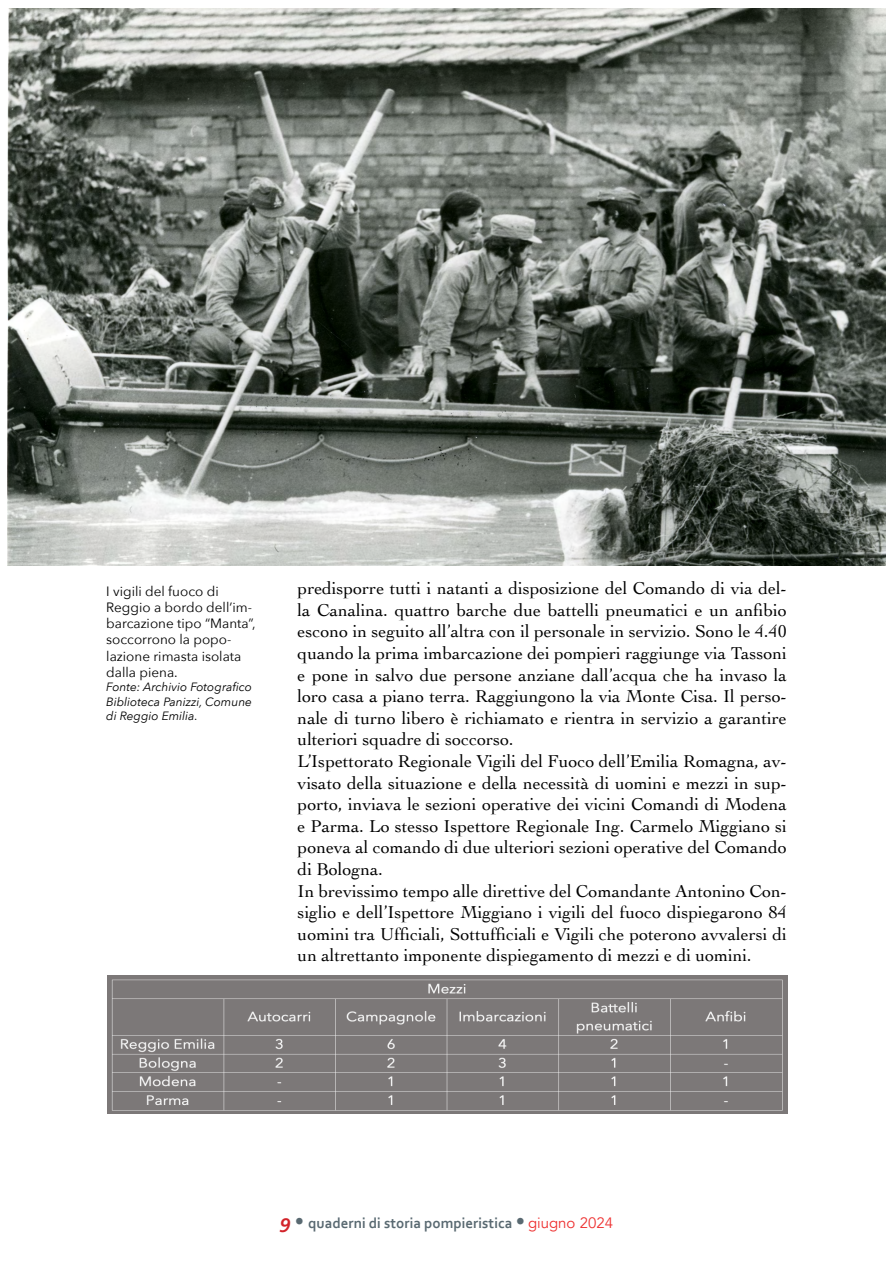
<style>
.page{position:relative;width:893px;height:1263px;background:#fff}
.page>*{position:absolute;margin:0;border:0;box-sizing:border-box;transform-origin:0 0}
.t1{font:18px/21.6px "Cochin";color:#000}
.t2{font:700 15px "Corbel";color:#596971}
.t3{font:13.5px/16.2px "Avenir Next";color:#000}
.t4{font:italic 12px/14.4px "Avenir Next";color:#000;text-align:justify}
.s1{font-style:italic;font-size:21px;color:#d2232a}
.s2{font-size:21px}
.s3{font-family:"Avenir";font-weight:400;color:#ee3131}
</style>
<div class="page">
<img style="left:7px;top:9px;width:879px;height:557px">
<img style="left:107px;top:976px;width:680px;height:138px">
<p class="t3" style="left:106px;top:582px;width:151px">I vigili del fuoco di<br>Reggio a bordo dell’im&shy;barcazione tipo “Manta”, soccorrono la popo&shy;lazione rimasta isolata dalla piena.</p>
<p class="t4" style="left:106px;top:679px;width:147px">Fonte: Archivio Fotografico Biblioteca Panizzi, Comune di Reggio Emilia.</p>
<p class="t1" style="left:298px;top:577px;width:491px">predisporre tutti i natanti a disposizione del Comando di via del&shy;la Canalina. quattro barche due battelli pneumatici e un anfibio escono in seguito all’altra con il personale in servizio. Sono le 4.40 quando la prima imbarcazione dei pompieri raggiunge via Tassoni e pone in salvo due persone anziane dall’acqua che ha invaso la loro casa a piano terra. Raggiungono la via Monte Cisa. Il perso&shy;nale di turno libero è richiamato e rientra in servizio a garantire ulteriori squadre di soccorso.<br>L’Ispettorato Regionale Vigili del Fuoco dell’Emilia Romagna, av&shy;visato della situazione e della necessità di uomini e mezzi in sup&shy;porto, inviava le sezioni operative dei vicini Comandi di Modena e Parma. Lo stesso Ispettore Regionale Ing. Carmelo Miggiano si poneva al comando di due ulteriori sezioni operative del Comando di Bologna.<br>In brevissimo tempo alle direttive del Comandante Antonino Con&shy;siglio e dell’Ispettore Miggiano i vigili del fuoco dispiegarono 84 uomini tra Ufficiali, Sottufficiali e Vigili che poterono avvalersi di un altrettanto imponente dispiegamento di mezzi e di uomini.</p>
<p class="t2" style="left:280px;top:1213px;width:335px"><span class="s1">9</span> <span class="s2">•</span> quaderni di storia pompieristica <span class="s2">•</span> <span class="s3">giugno 2024</span></p>
</div>
